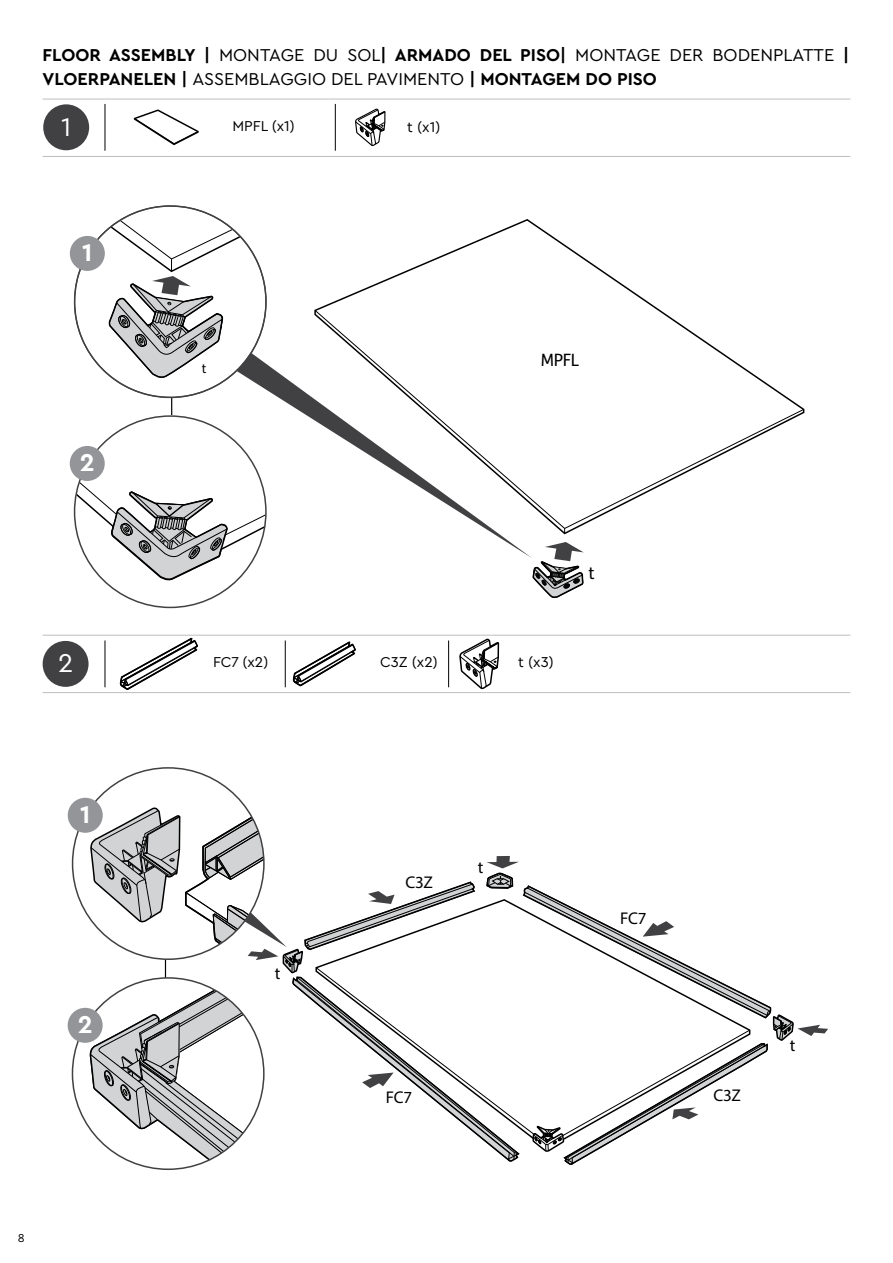
<style>
.page{position:relative;width:893px;height:1263px;background:#fff}
.page>*{position:absolute;margin:0;border:0;box-sizing:border-box;transform-origin:0 0}
.t1{font:27px "Cera Pro";color:#fff}
.t2{font:700 25.5px "Cera PRO";color:#fff}
.t3{font:18px "Cera Pro";color:#000}
.t4{font:700 18px "Cera PRO";color:#000}
.t5{font:16.95px "Myriad Pro";letter-spacing:-.015em;color:#000}
.t6{font:16.95px "FS Me Pro";color:#000}
.t7{font:15px "Cera Pro";color:#000}
.t8{font:12.75px "FS Me Pro";color:#000}
.t9{font:12px "Cera Pro";color:#000}
.s1{font-family:"Cera PRO";font-weight:700}
.s2{font-family:"Cera Pro";font-weight:400}
</style>
<div class="page">
<div style="left:43px;top:641px;width:46px;height:46px;background:#414042;border-radius:50%"></div>
<hr style="left:285px;top:640px;width:1px;height:47px;background:#000">
<hr style="left:448px;top:640px;width:1px;height:47px;background:#000">
<svg style="left:74px;top:482px;width:181px;height:99px"></svg>
<svg style="left:228px;top:366px;width:304px;height:192px"></svg>
<hr style="left:171px;top:378px;width:1px;height:37px;background:#000">
<svg style="left:71px;top:205px;width:198px;height:196px"></svg>
<svg style="left:313px;top:219px;width:492px;height:316px"></svg>
<svg style="left:314px;top:310px;width:490px;height:219px"></svg>
<svg style="left:532px;top:542px;width:52px;height:56px"></svg>
<div style="left:70px;top:236px;width:35px;height:35px;background:#939598;border-radius:50%"></div>
<div style="left:70px;top:446px;width:35px;height:35px;background:#939598;border-radius:50%"></div>
<svg style="left:459px;top:639px;width:40px;height:50px"></svg>
<svg style="left:88px;top:768px;width:740px;height:402px"></svg>
<div style="left:68px;top:798px;width:35px;height:35px;background:#939598;border-radius:50%"></div>
<div style="left:68px;top:1008px;width:35px;height:35px;background:#939598;border-radius:50%"></div>
<svg style="left:293px;top:641px;width:63px;height:45px"></svg>
<svg style="left:120px;top:638px;width:78px;height:52px"></svg>
<hr style="left:43px;top:99px;width:807px;height:1px;background:#bcbec0">
<hr style="left:43px;top:156px;width:807px;height:1px;background:#bcbec0">
<div style="left:43px;top:104px;width:46px;height:46px;background:#414042;border-radius:50%"></div>
<hr style="left:335px;top:104px;width:1px;height:47px;background:#000">
<hr style="left:105px;top:104px;width:1px;height:47px;background:#000">
<svg style="left:355px;top:109px;width:30px;height:37px"></svg>
<svg style="left:134px;top:109px;width:65px;height:36px"></svg>
<hr style="left:43px;top:635px;width:807px;height:1px;background:#bcbec0">
<hr style="left:43px;top:692px;width:807px;height:1px;background:#bcbec0">
<hr style="left:105px;top:640px;width:1px;height:47px;background:#000">
<p class="t3" style="left:43px;top:43px;width:808px"><span class="s1">FLOOR ASSEMBLY |</span> MONTAGE DU SOL<span class="s1">| ARMADO DEL PISO|</span> MONTAGE DER BODENPLATTE <span class="s1">|</span></p>
<p class="t4" style="left:43px;top:67px;width:616px">VLOERPANELEN | <span class="s2">ASSEMBLAGGIO DEL PAVIMENTO</span> | MONTAGEM DO PISO</p>
<h1 class="t1" style="left:61px;top:109px;width:12px">1</h1>
<p class="t7" style="left:232px;top:116px;width:64px">MPFL (x1)</p>
<p class="t7" style="left:407px;top:117px;width:35px">t (x1)</p>
<h2 class="t2" style="left:82px;top:235px;width:12px">1</h2>
<h2 class="t2" style="left:80px;top:445px;width:16px">2</h2>
<p class="t8" style="left:202px;top:360px;width:6px">t</p>
<p class="t6" style="left:541px;top:348px;width:40px">MPFL</p>
<h1 class="t1" style="left:58px;top:645px;width:17px">2</h1>
<p class="t7" style="left:518px;top:652px;width:37px">t (x3)</p>
<p class="t7" style="left:213px;top:652px;width:57px">FC7 (x2)</p>
<p class="t7" style="left:380px;top:652px;width:59px">C3Z (x2)</p>
<p class="t6" style="left:589px;top:561px;width:8px">t</p>
<h2 class="t2" style="left:80px;top:797px;width:12px">1</h2>
<h2 class="t2" style="left:78px;top:1007px;width:16px">2</h2>
<p class="t9" style="left:18px;top:1230px;width:8px">8</p>
<p class="t5" style="left:275px;top:963px;width:7px">t</p>
<p class="t5" style="left:405px;top:872px;width:29px">C3Z</p>
<p class="t5" style="left:478px;top:857px;width:7px">t</p>
<p class="t5" style="left:386px;top:1087px;width:28px">FC7</p>
<p class="t5" style="left:620px;top:908px;width:28px">FC7</p>
<p class="t5" style="left:713px;top:1085px;width:29px">C3Z</p>
<p class="t5" style="left:790px;top:1035px;width:7px">t</p>
</div>
